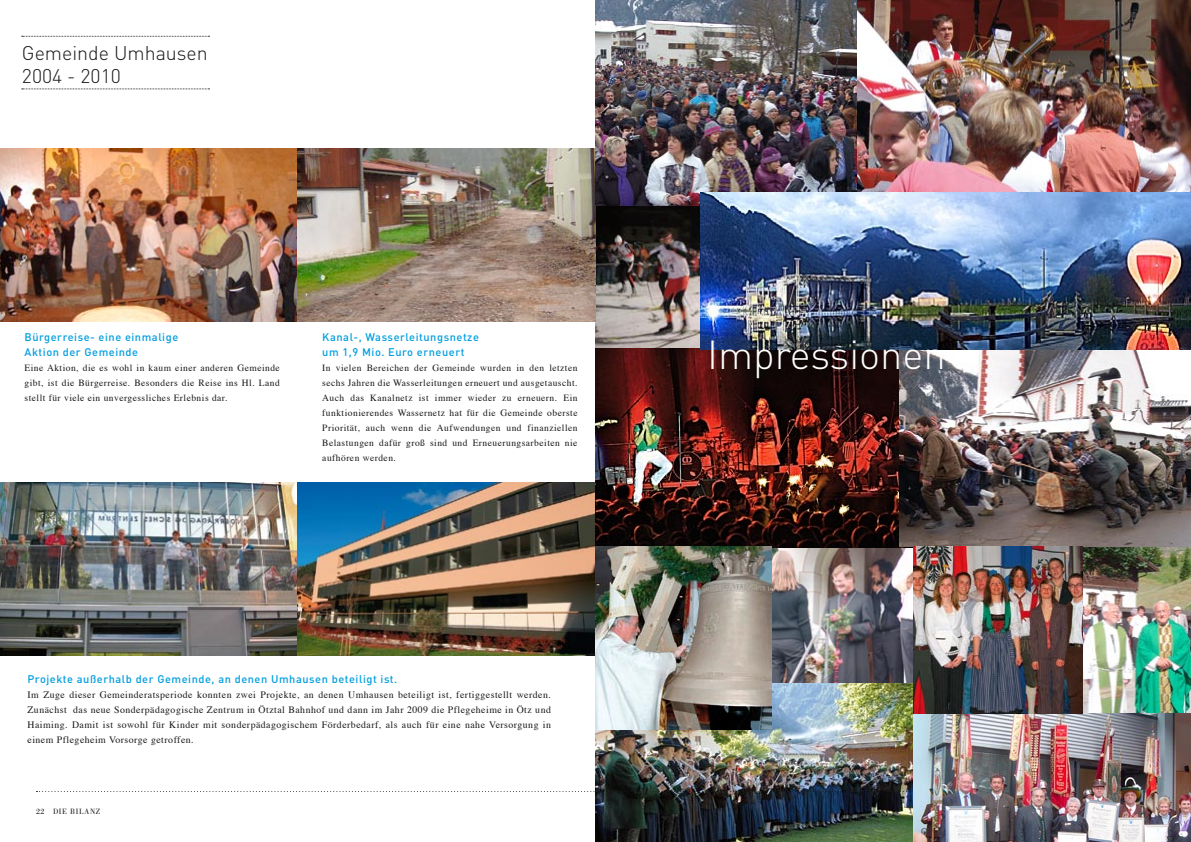
<style>
.page{position:relative;width:1191px;height:842px;background:#fff}
.page>*{position:absolute;margin:0;border:0;box-sizing:border-box;transform-origin:0 0}
.t1{font:300 40px "DIN";color:#fff}
.t2{font:300 19.6px/23.5px "DIN";color:#1a1817}
.t3{font:500 11px/15px "DIN";letter-spacing:.05em;color:#009ee0}
.t4{font:9.8px/15px "Times";letter-spacing:.05em;color:#1a1817;text-align:justify}
.t5{font:9.5px/15px "Times";letter-spacing:.05em;color:#1a1817;text-align:justify}
.t6{font:8px "Bodoni";letter-spacing:.075em;color:#1a1817}
</style>
<div class="page">
<img style="left:1082px;top:546px;width:109px;height:167px">
<img style="left:595px;top:682px;width:318px;height:160px">
<img style="left:595px;top:206px;width:105px;height:143px">
<svg style="left:36px;top:791px;width:877px;height:1px"></svg>
<img style="left:0;top:483px;width:595px;height:173px">
<img style="left:0;top:148px;width:595px;height:173px">
<svg style="left:22px;top:36px;width:187px;height:1px"></svg>
<svg style="left:22px;top:89px;width:187px;height:1px"></svg>
<img style="left:771px;top:547px;width:142px;height:135px">
<img style="left:595px;top:349px;width:318px;height:198px">
<img style="left:913px;top:713px;width:278px;height:129px">
<img style="left:900px;top:349px;width:291px;height:197px">
<img style="left:595px;top:0;width:262px;height:206px">
<img style="left:595px;top:546px;width:176px;height:183px">
<img style="left:857px;top:0;width:334px;height:193px">
<img style="left:700px;top:193px;width:491px;height:156px">
<img style="left:913px;top:546px;width:169px;height:167px">
<h2 class="t2" style="left:22px;top:41px;width:187px">Gemeinde Umhausen<br>2004 - 2010</h2>
<p class="t3" style="left:25px;top:330px;width:155px">Bürgerreise- eine einmalige<br>Aktion der Gemeinde</p>
<p class="t5" style="left:25px;top:360px;width:257px">Eine Aktion, die es wohl in kaum einer anderen Gemeinde gibt, ist die Bürgerreise. Besonders die Reise ins Hl. Land stellt für viele ein unvergessliches Erlebnis dar.</p>
<p class="t3" style="left:322px;top:330px;width:158px">Kanal-, Wasserleitungsnetze um 1,9 Mio. Euro erneuert</p>
<p class="t5" style="left:322px;top:360px;width:257px">In vielen Bereichen der Gemeinde wurden in den letzten sechs Jahren die Wasserleitungen erneuert und ausgetauscht.<br>Auch das Kanalnetz ist immer wieder zu erneuern. Ein funktionierendes Wassernetz hat für die Gemeinde oberste Priorität, auch wenn die Aufwendungen und finanziellen Belastungen dafür groß sind und Erneuerungsarbeiten nie aufhören werden.</p>
<p class="t3" style="left:27px;top:671px;width:371px">Projekte außerhalb der Gemeinde, an denen Umhausen beteiligt ist.</p>
<p class="t4" style="left:27px;top:686px;width:525px">Im Zuge dieser Gemeinderatsperiode konnten zwei Projekte, an denen Umhausen beteiligt ist, fertiggestellt werden.<br>Zunächst das neue Sonderpädagogische Zentrum in Ötztal Bahnhof und dann im Jahr 2009 die Pflegeheime in Ötz und Haiming. Damit ist sowohl für Kinder mit sonderpädagogischem Förderbedarf, als auch für eine nahe Versorgung in einem Pflegeheim Vorsorge getroffen.</p>
<p class="t6" style="left:36px;top:807px;width:66px">22 DIE BILANZ</p>
<h1 class="t1" style="left:707px;top:330px;width:240px">Impressionen</h1>
</div>
